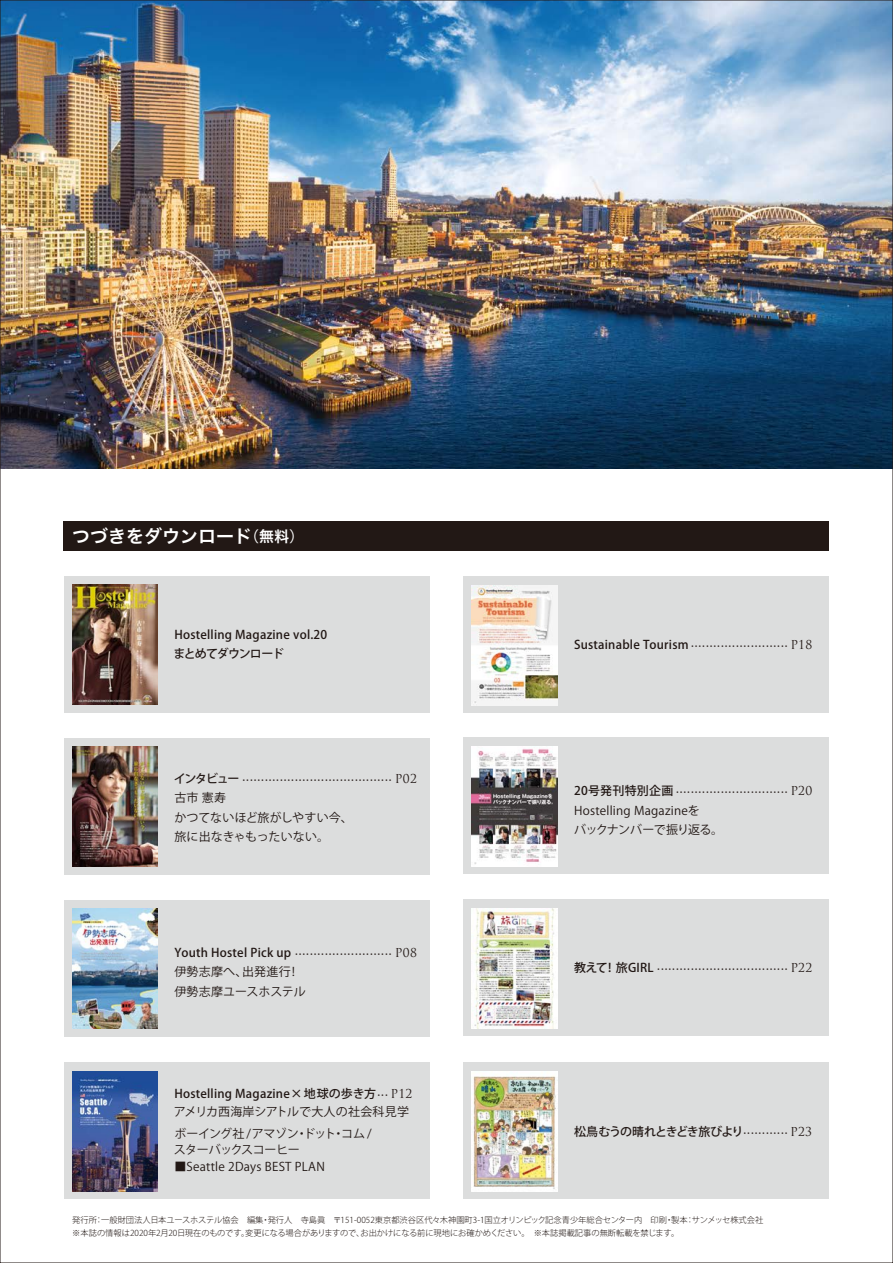
<style>
.page{position:relative;width:893px;height:1263px;background:#fff}
.page>*{position:absolute;margin:0;border:0;box-sizing:border-box;transform-origin:0 0}
.t1{font:18px "Hiragino Sans W6";color:#fff}
.t2{font:12px/19.2px "Koz Go Pr 6 N";letter-spacing:.02em;color:#221815}
.t3{font:500 12px/18px "Koz Go Pr 6 N";letter-spacing:.02em;color:#221815}
.t4{font:12px/16.2px "Koz Go Pr 6 N";letter-spacing:-.04em;color:#221815}
.t5{font:500 12px "Koz Go Pr 6 N";letter-spacing:-.08em;color:#221815}
.t6{font:300 8.25px/12.8px "Koz Go Pr 6 N";color:#221815}
.t7{font:7.5px "Koz Go Pr 6 N";color:#221815}
.s1{font-family:"Hiragino Sans W3";font-size:15px}
.s2{font-size:15px}
.s3{font-weight:500;font-size:12px}
.s4{font-family:"Trajan Pro";font-size:12px}
.s5{font-weight:400;font-size:7.5px}
.s6{font-family:"Trajan Pro";font-weight:400}
.s7{font-weight:400}
</style>
<div class="page">
<div style="left:64px;top:576px;width:365px;height:137px;background:#dcdddd"></div>
<div style="left:64px;top:738px;width:365px;height:137px;background:#dcdddd"></div>
<div style="left:64px;top:900px;width:365px;height:137px;background:#dcdddd"></div>
<div style="left:64px;top:1062px;width:365px;height:137px;background:#dcdddd"></div>
<div style="left:64px;top:521px;width:765px;height:30px;background:#221815"></div>
<div style="left:463px;top:1062px;width:366px;height:137px;background:#dcdddd"></div>
<img style="left:472px;top:1071px;width:85px;height:120px">
<img style="left:72px;top:584px;width:85px;height:121px">
<img style="left:72px;top:746px;width:85px;height:120px">
<img style="left:72px;top:908px;width:85px;height:120px">
<img style="left:72px;top:1071px;width:85px;height:120px">
<div style="left:463px;top:737px;width:366px;height:137px;background:#dcdddd"></div>
<div style="left:463px;top:899px;width:366px;height:137px;background:#dcdddd"></div>
<img style="left:472px;top:746px;width:85px;height:120px">
<div style="left:463px;top:576px;width:366px;height:137px;background:#dcdddd"></div>
<img style="left:472px;top:585px;width:85px;height:120px">
<img style="left:472px;top:908px;width:85px;height:120px">
<img style="left:2px;top:2px;width:889px;height:466px">
<h1 class="t1" style="left:72px;top:520px;width:233px">つづきをダウンロード<span class="s1">（</span><span class="s2">無料</span><span class="s1">）</span></h1>
<h2 class="t3" style="left:174px;top:625px;width:155px;line-height:19.2px">Hostelling Magazine vol.20まとめてダウンロード</h2>
<p class="t7" style="left:174px;top:776px;width:244px"><span class="s3">インタビュー</span>・・・・・・・・・・・・・・・・・・・・・・・・・・・・・・・・・・・・・・・・ <span class="s4">P02</span></p>
<h2 class="t2" style="left:174px;top:789px;width:180px">古市 憲寿<br>かつてないほど旅がしやすい今、旅に出なきゃもったいない。</h2>
<p class="t7" style="left:174px;top:950px;width:244px"><span class="s3">Youth Hostel Pick up</span> ・・・・・・・・・・・・・・・・・・・・・・・・・・ <span class="s4">P08</span></p>
<h2 class="t2" style="left:174px;top:962px;width:133px">伊勢志摩へ、出発進行！伊勢志摩ユースホステル</h2>
<h2 class="t3" style="left:174px;top:1085px;width:240px">Hostelling Magazine×地球の歩き方<span class="s5">・・・</span><span class="s6">P12</span><span class="s7">アメリカ西海岸シアトルで大人の社会科見学</span></h2>
<h2 class="t4" style="left:174px;top:1126px;width:199px">ボーイング社/アマゾン・ドット・コム /スターバックスコーヒー</h2>
<h2 class="t2" style="left:174px;top:1157px;width:152px">■Seattle 2Days BEST PLAN</h2>
<p class="t7" style="left:574px;top:642px;width:240px"><span class="s3">Sustainable Tourism</span> ・・・・・・・・・・・・・・・・・・・・・・・・・・ <span class="s4">P18</span></p>
<p class="t7" style="left:574px;top:788px;width:240px"><span class="s3">20号発刊特別企画</span>・・・・・・・・・・・・・・・・・・・・・・・・・・・・・・ <span class="s4">P20</span></p>
<h2 class="t2" style="left:574px;top:801px;width:151px">Hostelling Magazineを<br>バックナンバーで振り返る。</h2>
<p class="t7" style="left:574px;top:965px;width:240px"><span class="s3">教えて！ 旅GIRL</span> ・・・・・・・・・・・・・・・・・・・・・・・・・・・・・・・・・・・ <span class="s4">P22</span></p>
<h2 class="t5" style="left:574px;top:1125px;width:239px">松鳥むうの晴れときどき旅びより<span class="s5">・・・・・・・・・・・・</span><span class="s6">P23</span></h2>
<p class="t6" style="left:72px;top:1214px;width:693px">発行所：一般財団法人日本ユースホステル協会　編集・発行人　寺島眞　〒151-0052東京都渋谷区代々木神園町3-1国立オリンピック記念青少年総合センター内　印刷・製本：サンメッセ株式会社※本誌の情報は2020年2月20日現在のものです。変更になる場合がありますので、お出かけになる前に現地にお確かめください。　※本誌掲載記事の無断転載を禁じます。</p>
</div>
